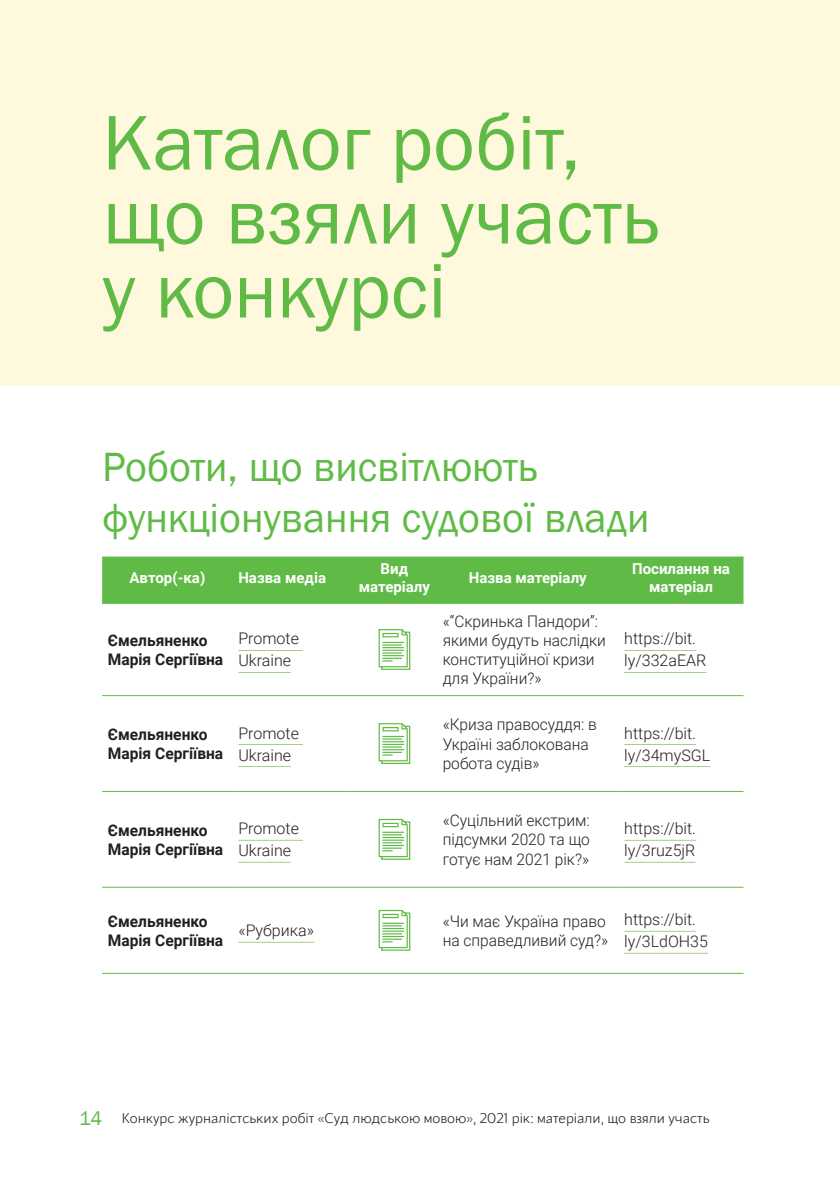
<style>
.page{position:relative;width:840px;height:1191px;background:#fff}
.page>*{position:absolute;margin:0;border:0;box-sizing:border-box;transform-origin:0 0}
.t1{font:80px/74px "Franklin Gothic";color:#60bb46}
.t2{font:42px/50.4px "Franklin Gothic";color:#60bb46}
.t3{font:300 16px/19.2px "Roboto";color:#231f20}
.t4{font:700 16px/19.2px "Roboto";color:#231f20}
.t5{font:700 15px/18px "Roboto";color:#fff;text-align:center}
.t6{font:300 14px "Blacker Sans";color:#231f20}
.s1{font-family:"Franklin Gothic";font-weight:400;font-size:20px;color:#60bb46}
</style>
<div class="page">
<div style="left:0;top:0;width:839px;height:386px;background:#fef9dc"></div>
<div style="left:102px;top:558px;width:641px;height:45px;background:#60bb46"></div>
<hr style="left:102px;top:557px;width:130px;height:1px;background:#60bb46">
<hr style="left:232px;top:557px;width:119px;height:1px;background:#60bb46">
<hr style="left:351px;top:557px;width:86px;height:1px;background:#60bb46">
<hr style="left:437px;top:557px;width:181px;height:1px;background:#60bb46">
<hr style="left:618px;top:557px;width:125px;height:1px;background:#60bb46">
<hr style="left:102px;top:603px;width:130px;height:1px;background:#60bb46">
<hr style="left:232px;top:603px;width:119px;height:1px;background:#60bb46">
<hr style="left:351px;top:603px;width:86px;height:1px;background:#60bb46">
<hr style="left:437px;top:603px;width:181px;height:1px;background:#60bb46">
<hr style="left:618px;top:603px;width:125px;height:1px;background:#60bb46">
<hr style="left:232px;top:695px;width:119px;height:1px;background:#60bb46">
<hr style="left:351px;top:695px;width:86px;height:1px;background:#60bb46">
<hr style="left:102px;top:695px;width:130px;height:1px;background:#60bb46">
<hr style="left:437px;top:695px;width:181px;height:1px;background:#60bb46">
<hr style="left:618px;top:695px;width:125px;height:1px;background:#60bb46">
<hr style="left:102px;top:791px;width:130px;height:1px;background:#60bb46">
<hr style="left:232px;top:791px;width:119px;height:1px;background:#60bb46">
<hr style="left:351px;top:791px;width:86px;height:1px;background:#60bb46">
<hr style="left:437px;top:791px;width:181px;height:1px;background:#60bb46">
<hr style="left:618px;top:791px;width:125px;height:1px;background:#60bb46">
<hr style="left:102px;top:887px;width:130px;height:1px;background:#60bb46">
<hr style="left:232px;top:887px;width:119px;height:1px;background:#60bb46">
<hr style="left:351px;top:887px;width:86px;height:1px;background:#60bb46">
<hr style="left:437px;top:887px;width:181px;height:1px;background:#60bb46">
<hr style="left:618px;top:887px;width:125px;height:1px;background:#60bb46">
<hr style="left:102px;top:973px;width:130px;height:1px;background:#60bb46">
<hr style="left:232px;top:973px;width:119px;height:1px;background:#60bb46">
<hr style="left:351px;top:973px;width:86px;height:1px;background:#60bb46">
<hr style="left:437px;top:973px;width:181px;height:1px;background:#60bb46">
<hr style="left:618px;top:973px;width:125px;height:1px;background:#60bb46">
<hr style="left:238px;top:650px;width:65px;height:1px;background:#a2d18a">
<hr style="left:238px;top:672px;width:53px;height:1px;background:#a2d18a">
<svg style="left:378px;top:629px;width:32px;height:41px"></svg>
<hr style="left:624px;top:650px;width:71px;height:1px;background:#a2d18a">
<hr style="left:624px;top:672px;width:82px;height:1px;background:#a2d18a">
<hr style="left:238px;top:744px;width:65px;height:1px;background:#a2d18a">
<hr style="left:238px;top:766px;width:53px;height:1px;background:#a2d18a">
<svg style="left:378px;top:723px;width:32px;height:41px"></svg>
<hr style="left:624px;top:744px;width:71px;height:1px;background:#a2d18a">
<hr style="left:624px;top:766px;width:86px;height:1px;background:#a2d18a">
<hr style="left:238px;top:840px;width:65px;height:1px;background:#a2d18a">
<hr style="left:238px;top:862px;width:53px;height:1px;background:#a2d18a">
<svg style="left:378px;top:818px;width:32px;height:42px"></svg>
<hr style="left:624px;top:840px;width:71px;height:1px;background:#a2d18a">
<hr style="left:624px;top:862px;width:71px;height:1px;background:#a2d18a">
<hr style="left:238px;top:941px;width:76px;height:1px;background:#a2d18a">
<svg style="left:378px;top:909px;width:32px;height:42px"></svg>
<hr style="left:624px;top:930px;width:71px;height:1px;background:#a2d18a">
<hr style="left:624px;top:952px;width:83px;height:1px;background:#a2d18a">
<h1 class="t1" style="left:102px;top:107px;width:558px">Каталог робіт, що взяли участь у конкурсі</h1>
<h2 class="t2" style="left:102px;top:443px;width:548px">Роботи, що висвітлюють функціонування судової влади</h2>
<p class="t5" style="left:129px;top:568px;width:77px">Автор(-ка)</p>
<p class="t5" style="left:238px;top:568px;width:89px">Назва медіа</p>
<p class="t5" style="left:358px;top:559px;width:73px">Вид матеріалу</p>
<p class="t5" style="left:468px;top:568px;width:119px">Назва матеріалу</p>
<p class="t5" style="left:631px;top:559px;width:99px">Посилання на матеріал</p>
<p class="t4" style="left:108px;top:630px;width:117px">Ємельяненко<br>Марія Сергіївна</p>
<p class="t3" style="left:238px;top:627px;width:62px;line-height:22px">Promote<br>Ukraine</p>
<p class="t3" style="left:442px;top:611px;width:165px">«“Скринька Пандори”: якими будуть наслідки конституційної кризи для України?»</p>
<p class="t3" style="left:624px;top:627px;width:83px;line-height:22px">https://bit. ly/332aEAR</p>
<p class="t4" style="left:108px;top:724px;width:117px">Ємельяненко<br>Марія Сергіївна</p>
<p class="t3" style="left:238px;top:721px;width:62px;line-height:22px">Promote<br>Ukraine</p>
<p class="t3" style="left:442px;top:714px;width:156px">«Криза правосуддя: в<br>Україні заблокована робота судів»</p>
<p class="t3" style="left:624px;top:721px;width:87px;line-height:22px">https://bit. ly/34mySGL</p>
<p class="t4" style="left:108px;top:820px;width:117px">Ємельяненко<br>Марія Сергіївна</p>
<p class="t3" style="left:238px;top:817px;width:62px;line-height:22px">Promote<br>Ukraine</p>
<p class="t3" style="left:442px;top:810px;width:149px;text-align:justify">«Суцільний екстрим: підсумки 2020 та що готує нам 2021 рік?»</p>
<p class="t3" style="left:624px;top:817px;width:73px;line-height:22px">https://bit. ly/3ruz5jR</p>
<p class="t4" style="left:108px;top:910px;width:117px">Ємельяненко<br>Марія Сергіївна</p>
<p class="t3" style="left:238px;top:920px;width:77px">«Рубрика»</p>
<p class="t3" style="left:442px;top:910px;width:167px">«Чи має Україна право на справедливий суд?»</p>
<p class="t3" style="left:624px;top:908px;width:85px;line-height:22px">https://bit. ly/3LdOH35</p>
<p class="t6" style="left:79px;top:1105px;width:631px"><span class="s1">14</span> Конкурс журналістських робіт «Суд людською мовою», 2021 рік: матеріали, що взяли участь</p>
</div>
